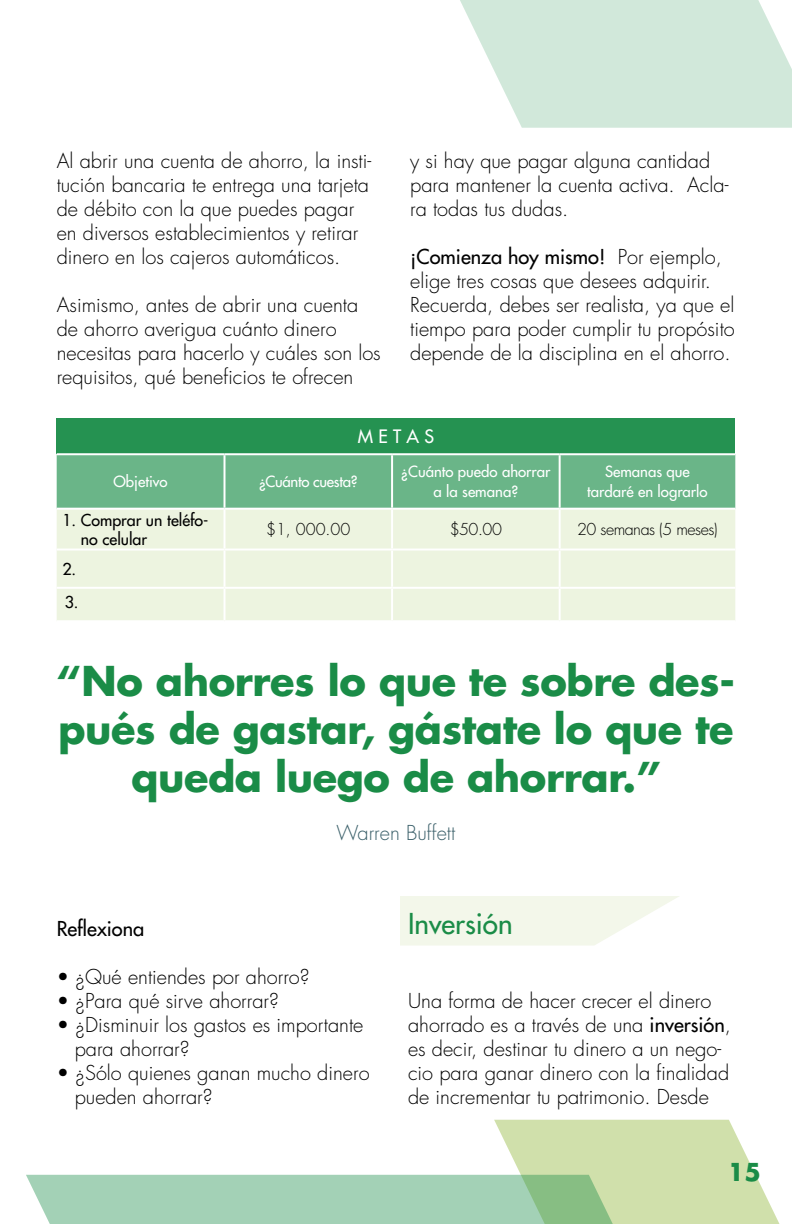
<style>
.page{position:relative;width:792px;height:1224px;background:#fff}
.page>*{position:absolute;margin:0;border:0;box-sizing:border-box;transform-origin:0 0}
.t1{font:700 40px/48px "Futura";letter-spacing:-.01em;color:#1a8c47;text-align:center}
.t2{font:28px "Futura";color:#1a8c47}
.t3{font:700 24px "Futura";color:#1a8c47}
.t4{font:300 20px/24px "Futura";color:#000}
.t5{font:300 20px "Futura";color:#3b606a}
.t6{font:20px "Futura";color:#000}
.t7{font:18px "Futura";color:#fff}
.t8{font:300 16px "Futura";letter-spacing:-.03em;color:#000}
.t9{font:16px/19.2px "Futura";color:#000}
.t10{font:15px/20px "Futura";color:#fff;text-align:center}
.t11{font:15px "Futura";letter-spacing:-.02em;color:#fff}
.s1{font-weight:400}
</style>
<div class="page">
<svg style="left:460px;top:0;width:332px;height:128px;background:#d6eade"></svg>
<svg style="left:26px;top:1120px;width:754px;height:104px"></svg>
<svg style="left:400px;top:896px;width:279px;height:50px"></svg>
<div style="left:57px;top:418px;width:678px;height:36px;background:#259251"></div>
<div style="left:57px;top:455px;width:678px;height:53px;background:#6ab588"></div>
<div style="left:57px;top:510px;width:678px;height:110px;background:#edf4e0"></div>
<hr style="left:224px;top:455px;width:2px;height:53px;background:#fff">
<hr style="left:224px;top:510px;width:2px;height:39px;background:#fff">
<hr style="left:57px;top:549px;width:168px;height:2px;background:#fff">
<hr style="left:225px;top:549px;width:167px;height:2px;background:#fff">
<hr style="left:224px;top:551px;width:2px;height:36px;background:#fff">
<hr style="left:560px;top:549px;width:175px;height:2px;background:#fff">
<hr style="left:57px;top:587px;width:168px;height:2px;background:#fff">
<hr style="left:225px;top:587px;width:167px;height:2px;background:#fff">
<hr style="left:224px;top:589px;width:2px;height:31px;background:#fff">
<hr style="left:560px;top:587px;width:175px;height:2px;background:#fff">
<hr style="left:391px;top:455px;width:2px;height:53px;background:#fff">
<hr style="left:559px;top:455px;width:2px;height:53px;background:#fff">
<hr style="left:391px;top:510px;width:2px;height:39px;background:#fff">
<hr style="left:559px;top:510px;width:2px;height:39px;background:#fff">
<hr style="left:392px;top:549px;width:168px;height:2px;background:#fff">
<hr style="left:391px;top:551px;width:2px;height:36px;background:#fff">
<hr style="left:559px;top:551px;width:2px;height:36px;background:#fff">
<hr style="left:392px;top:587px;width:168px;height:2px;background:#fff">
<hr style="left:391px;top:589px;width:2px;height:31px;background:#fff">
<hr style="left:559px;top:589px;width:2px;height:31px;background:#fff">
<hr style="left:57px;top:453px;width:168px;height:2px;background:#fff">
<hr style="left:225px;top:453px;width:167px;height:2px;background:#fff">
<hr style="left:392px;top:453px;width:168px;height:2px;background:#fff">
<hr style="left:560px;top:453px;width:175px;height:2px;background:#fff">
<p class="t4" style="left:57px;top:149px;width:316px">Al abrir una cuenta de ahorro, la insti&shy;tución bancaria te entrega una tarjeta de débito con la que puedes pagar en diversos establecimientos y retirar dinero en los cajeros automáticos.</p>
<p class="t4" style="left:57px;top:293px;width:326px">Asimismo, antes de abrir una cuenta de ahorro averigua cuánto dinero necesitas para hacerlo y cuáles son los requisitos, qué beneficios te ofrecen</p>
<p class="t4" style="left:410px;top:149px;width:320px">y si hay que pagar alguna cantidad para mantener la cuenta activa. Acla&shy;ra todas tus dudas.</p>
<p class="t4" style="left:410px;top:245px;width:326px"><span class="s1">¡Comienza hoy mismo!</span> Por ejemplo, elige tres cosas que desees adquirir.<br>Recuerda, debes ser realista, ya que el tiempo para poder cumplir tu propósito depende de la disciplina en el ahorro.</p>
<p class="t7" style="left:358px;top:425px;width:78px">M E T A S</p>
<p class="t10" style="left:114px;top:472px;width:56px">Objetivo</p>
<p class="t11" style="left:259px;top:472px;width:100px">¿Cuánto cuesta?</p>
<p class="t10" style="left:401px;top:462px;width:151px">¿Cuánto puedo ahorrar a la semana?</p>
<p class="t10" style="left:587px;top:462px;width:122px">Semanas que tardaré en lograrlo</p>
<p class="t9" style="left:81px;top:510px;width:129px;text-indent:-18px">1. Comprar un teléfo&shy;no celular</p>
<p class="t8" style="left:266px;top:519px;width:86px">$1, 000.00</p>
<p class="t8" style="left:450px;top:519px;width:54px">$50.00</p>
<p class="t8" style="left:577px;top:519px;width:142px">20 semanas (5 meses)</p>
<p class="t9" style="left:62px;top:552px;width:18px;line-height:33.4px">2.<br>3.</p>
<h1 class="t1" style="left:57px;top:656px;width:680px">“No ahorres lo que te sobre des&shy;pués de gastar, gástate lo que te queda luego de ahorrar.”</h1>
<p class="t5" style="left:337px;top:820px;width:120px">Warren Buffett</p>
<p class="t6" style="left:57px;top:916px;width:89px">Reflexiona</p>
<p class="t4" style="left:57px;top:965px;width:255px">• ¿Qué entiendes por ahorro?</p>
<p class="t4" style="left:57px;top:989px;width:224px">• ¿Para qué sirve ahorrar?</p>
<p class="t4" style="left:75px;top:1013px;width:290px;text-indent:-18px">• ¿Disminuir los gastos es importante para ahorrar?</p>
<p class="t4" style="left:75px;top:1061px;width:296px;text-indent:-18px">• ¿Sólo quienes ganan mucho dinero pueden ahorrar?</p>
<h2 class="t2" style="left:408px;top:906px;width:106px">Inversión</h2>
<p class="t4" style="left:408px;top:989px;width:325px">Una forma de hacer crecer el dinero ahorrado es a través de una <span class="s1">inversión</span>, es decir, destinar tu dinero a un nego&shy;cio para ganar dinero con la finalidad de incrementar tu patrimonio. Desde</p>
<p class="t3" style="left:728px;top:1155px;width:34px">15</p>
</div>
